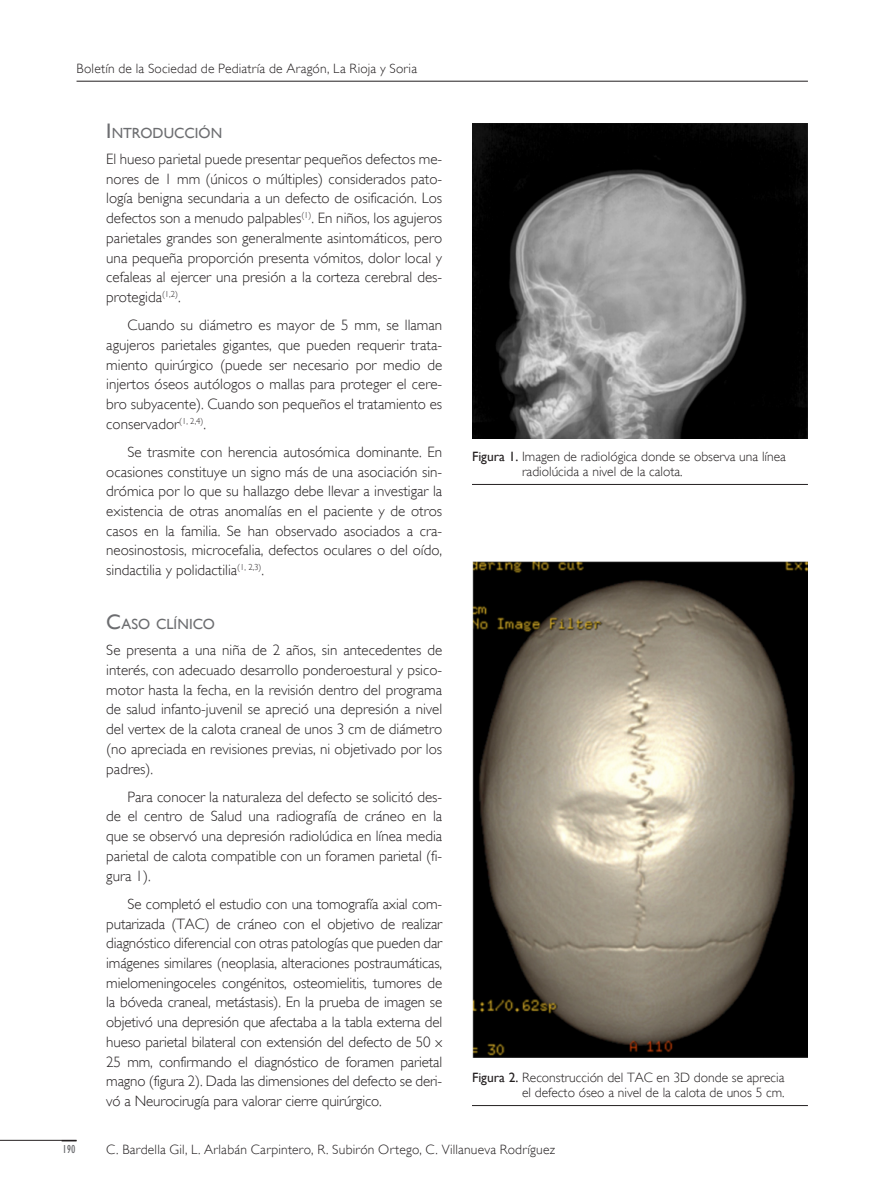
<style>
.page{position:relative;width:893px;height:1191px;background:#fff}
.page>*{position:absolute;margin:0;border:0;box-sizing:border-box;transform-origin:0 0}
._10-Texto_Común{font:300 15px/19.6px "Gill Sans";color:#231f20;text-align:justify}
._11-Título_2{font:14.7px "Gill Sans";letter-spacing:.005em;color:#6c6d70}
._10-Texto_Común-2{font:300 13.5px/15px "Gill Sans";color:#231f20}
._00-Boletin_cabecera{font:300 13.5px "Gill Sans";letter-spacing:.015em;color:#231f20}
._00-Numero_de_folio{font:condensed 12px "Gill Sans";color:#6c6d70}
.s1{font-size:21px}
.s2{font-weight:400}
</style>
<div class="page">
<hr style="left:0;top:1140px;width:77px;height:1px;background:#231f20">
<hr style="left:77px;top:81px;width:731px;height:1px;background:#231f20">
<img style="left:472px;top:123px;width:336px;height:315px">
<hr style="left:472px;top:484px;width:336px;height:1px;background:#231f20">
<img style="left:472px;top:562px;width:336px;height:495px">
<hr style="left:472px;top:1105px;width:336px;height:1px;background:#231f20">
<p class="_00-Boletin_cabecera" style="left:77px;top:61px;width:342px">Boletín de la Sociedad de Pediatría de Aragón, La Rioja y Soria</p>
<p class="_11-Título_2" style="left:106px;top:124px;width:117px"><span class="s1">I</span>NTRODUCCIÓN</p>
<p class="_10-Texto_Común" style="left:106px;top:149px;width:337px">El hueso parietal puede presentar pequeños defectos me&shy;nores de 1 mm (únicos o múltiples) considerados pato&shy;logía benigna secundaria a un defecto de osificación. Los defectos son a menudo palpables<sup>(1)</sup>. En niños, los agujeros parietales grandes son generalmente asintomáticos, pero una pequeña proporción presenta vómitos, dolor local y cefaleas al ejercer una presión a la corteza cerebral des&shy;protegida<sup>(1,2)</sup>.</p>
<p class="_10-Texto_Común" style="left:106px;top:315px;width:337px;text-indent:21px">Cuando su diámetro es mayor de 5 mm, se llaman agujeros parietales gigantes, que pueden requerir trata&shy;miento quirúrgico (puede ser necesario por medio de injertos óseos autólogos o mallas para proteger el cere&shy;bro subyacente). Cuando son pequeños el tratamiento es conservador<sup>(1,</sup> <sup>2,4)</sup>.</p>
<p class="_10-Texto_Común" style="left:106px;top:442px;width:337px;text-indent:21px">Se trasmite con herencia autosómica dominante. En ocasiones constituye un signo más de una asociación sin&shy;drómica por lo que su hallazgo debe llevar a investigar la existencia de otras anomalías en el paciente y de otros casos en la familia. Se han observado asociados a cra&shy;neosinostosis, microcefalia, defectos oculares o del oído, sindactilia y polidactilia<sup>(1,</sup> <sup>2,3)</sup>.</p>
<p class="_11-Título_2" style="left:106px;top:615px;width:110px"><span class="s1">C</span>ASO CLÍNICO</p>
<p class="_10-Texto_Común" style="left:106px;top:640px;width:337px">Se presenta a una niña de 2 años, sin antecedentes de interés, con adecuado desarrollo ponderoestural y psico&shy;motor hasta la fecha, en la revisión dentro del programa de salud infanto-juvenil se apreció una depresión a nivel del vertex de la calota craneal de unos 3 cm de diámetro (no apreciada en revisiones previas, ni objetivado por los padres).</p>
<p class="_10-Texto_Común" style="left:106px;top:787px;width:337px;text-indent:21px">Para conocer la naturaleza del defecto se solicitó des&shy;de el centro de Salud una radiografía de cráneo en la que se observó una depresión radiolúdica en línea media parietal de calota compatible con un foramen parietal (fi&shy;gura 1).</p>
<p class="_10-Texto_Común" style="left:106px;top:894px;width:337px;text-indent:21px">Se completó el estudio con una tomografía axial com&shy;putarizada (TAC) de cráneo con el objetivo de realizar diagnóstico diferencial con otras patologías que pueden dar imágenes similares (neoplasia, alteraciones postraumáticas, mielomeningoceles congénitos, osteomielitis, tumores de la bóveda craneal, metástasis). En la prueba de imagen se objetivó una depresión que afectaba a la tabla externa del hueso parietal bilateral con extensión del defecto de 50 x 25 mm, confirmando el diagnóstico de foramen parietal magno (figura 2). Dada las dimensiones del defecto se deri&shy;vó a Neurocirugía para valorar cierre quirúrgico.</p>
<p class="_10-Texto_Común-2" style="left:522px;top:448px;width:265px;text-indent:-50px"><span class="s2">Figura 1.</span> Imagen de radiológica donde se observa una línea radiolúcida a nivel de la calota.</p>
<p class="_10-Texto_Común-2" style="left:472px;top:1069px;width:314px;text-align:right"><span class="s2">Figura 2.</span> Reconstrucción del TAC en 3D donde se aprecia el defecto óseo a nivel de la calota de unos 5 cm.</p>
<p class="_00-Numero_de_folio" style="left:63px;top:1142px;width:15px">190</p>
<p class="_00-Boletin_cabecera" style="left:106px;top:1141px;width:450px">C. Bardella Gil, L. Arlabán Carpintero, R. Subirón Ortego, C. Villanueva Rodríguez</p>
</div>
